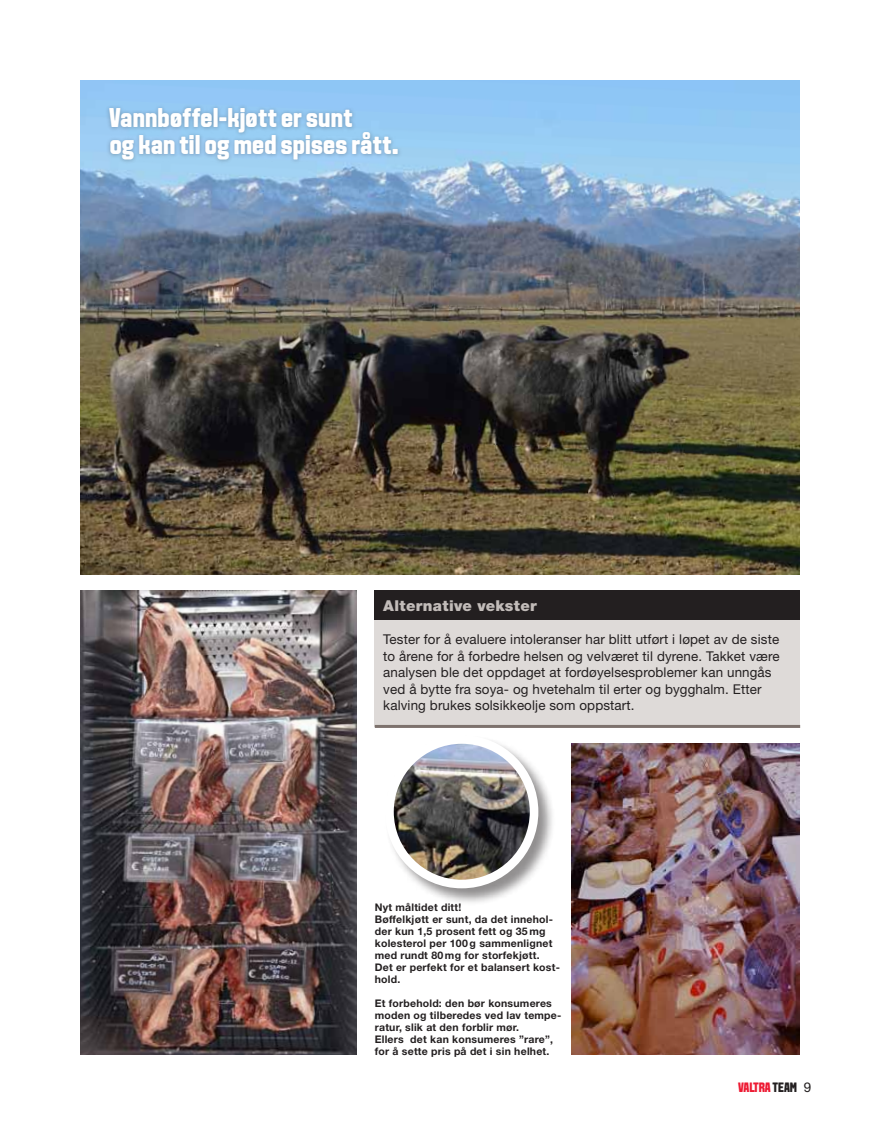
<style>
.page{position:relative;width:872px;height:1127px;background:#fff}
.page>*{position:absolute;margin:0;border:0;box-sizing:border-box;transform-origin:0 0}
.t1{font:800 27px/27px "VALTRA Aveny T";letter-spacing:.005em;color:#fff}
.t2{font:900 15px "Helvetica Neue LT Std";letter-spacing:.02em;color:#c2bcb9}
.t3{font:13.5px/16.5px "Helvetica Neue LT Std";letter-spacing:.01em;color:#231f20}
.t4{font:800 13.5px "VALTRA Aveny T";letter-spacing:-.01em;color:#ed1a33}
.t5{font:700 10.5px/12px "Helvetica Neue LT Std";letter-spacing:.02em;color:#231f20}
.s1{color:#231f20}
.s2{font-family:"Helvetica Neue LT Std";font-weight:400;color:#231f20}
</style>
<div class="page">
<img style="left:81px;top:81px;width:718px;height:494px">
<div style="left:105px;top:104px;width:297px;height:60px;background:#231f20;opacity:.3"></div>
<div style="left:375px;top:590px;width:425px;height:30px;background:#231f20"></div>
<div style="left:375px;top:620px;width:425px;height:106px;background:#dedad8"></div>
<hr style="left:375px;top:725px;width:425px;height:3px;background:#7d726d">
<img style="left:81px;top:590px;width:275px;height:464px">
<img style="left:571px;top:743px;width:228px;height:311px">
<div style="left:385px;top:735px;width:171px;height:171px;background:#231f20;opacity:.5"></div>
<img style="left:389px;top:739px;width:145px;height:145px;border-radius:72px">
<div style="left:385px;top:735px;width:153px;height:153px;border:9px solid #fff;border-radius:50%"></div>
<h1 class="t1" style="left:109px;top:104px;width:291px">Vannbøffel-kjøtt er sunt<br>og kan til og med spises rått.</h1>
<h2 class="t2" style="left:383px;top:596px;width:155px">Alternative vekster</h2>
<p class="t3" style="left:383px;top:631px;width:398px">Tester for å evaluere intoleranser har blitt utført i løpet av de siste to årene for å forbedre helsen og velværet til dyrene. Takket være analysen ble det oppdaget at fordøyelsesproblemer kan unngås ved å bytte fra soya- og hvetehalm til erter og bygghalm. Etter kalving brukes solsikkeolje som oppstart.</p>
<p class="t5" style="left:375px;top:901px;width:187px">Nyt måltidet ditt!<br>Bøffelkjøtt er sunt, da det innehol&shy;der kun 1,5 prosent fett og 35 mg kolesterol per 100 g sammenlignet med rundt 80 mg for storfekjøtt.<br>Det er perfekt for et balansert kost&shy;hold.</p>
<p class="t5" style="left:375px;top:997px;width:188px">Et forbehold: den bør konsumeres moden og tilberedes ved lav tempe&shy;ratur, slik at den forblir mør.<br>Ellers det kan konsumeres ”rare”, for å sette pris på det i sin helhet.</p>
<p class="t4" style="left:738px;top:1078px;width:75px">Valtra <span class="s1">team</span> <span class="s2">9</span></p>
</div>
